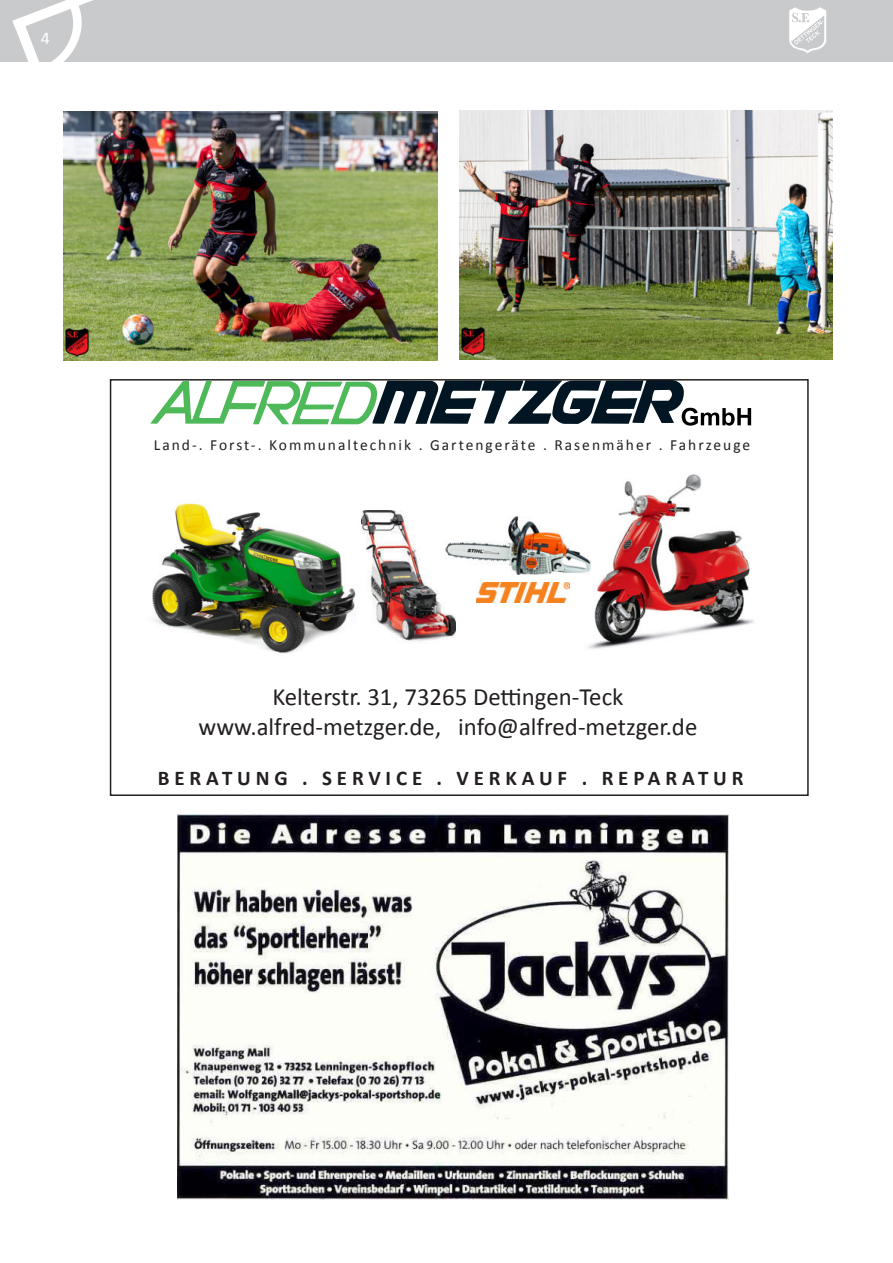
<style>
.page{position:relative;width:893px;height:1263px;background:#fff}
.page>*{position:absolute;margin:0;border:0;box-sizing:border-box;transform-origin:0 0}
.t1{font:24.9px/29.8px "Calibri";color:#231f20;text-align:center}
.t2{font:700 21px "Calibri";letter-spacing:.23em;color:#231f20}
.t3{font:18px "Calibri";color:#fff}
.t4{font:15.45px "Calibri";letter-spacing:.13em;color:#231f20}
</style>
<div class="page">
<img style="left:588px;top:474px;width:166px;height:175px">
<img style="left:361px;top:510px;width:95px;height:131px">
<svg style="left:150px;top:382px;width:601px;height:44px"></svg>
<img style="left:445px;top:516px;width:145px;height:58px">
<img style="left:152px;top:503px;width:204px;height:151px">
<img style="left:476px;top:583px;width:94px;height:19px">
<div style="left:110px;top:379px;width:699px;height:417px;border:2px solid #231f20"></div>
<img style="left:178px;top:814px;width:550px;height:385px">
<img style="left:460px;top:111px;width:373px;height:248px">
<img style="left:64px;top:111px;width:374px;height:250px">
<div style="left:0;top:0;width:893px;height:62px;background:#c9cacc"></div>
<svg style="left:789px;top:7px;width:37px;height:47px"></svg>
<svg style="left:12px;top:0;width:81px;height:62px"></svg>
<p class="t3" style="left:41px;top:30px;width:11px">4</p>
<p class="t4" style="left:154px;top:439px;width:598px">Land-. Forst-. Kommunaltechnik . Gartengeräte . Rasenmäher . Fahrzeuge</p>
<p class="t1" style="left:198px;top:681px;width:500px">Kelterstr. 31, 73265 Dettingen-Teck www.alfred-metzger.de, info@alfred-metzger.de</p>
<p class="t2" style="left:158px;top:765px;width:587px">BERATUNG . SERVICE . VERKAUF . REPARATUR</p>
</div>
